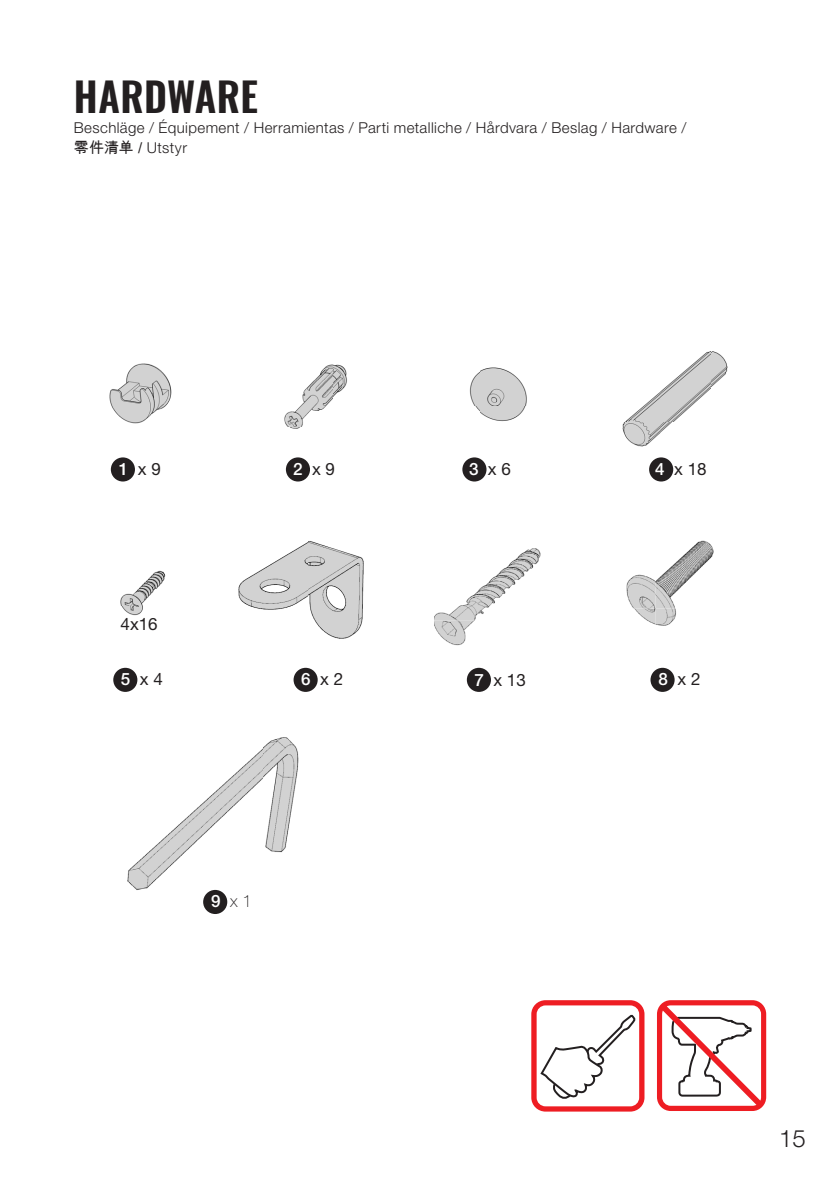
<style>
.page{position:relative;width:840px;height:1191px;background:#fff}
.page>*{position:absolute;margin:0;border:0;box-sizing:border-box;transform-origin:0 0}
.t1{font:600 40px "Oswald";letter-spacing:.005em;color:#231f20}
.t2{font:300 24px "Helvetica Neue LT Std";color:#231f20}
.t3{font:17px "Helvetica Neue LT Std";color:#231f20}
.t4{font:100 17px "Helvetica Neue LT Std";color:#231f20}
.t5{font:300 15px "Helvetica Neue LT Std";letter-spacing:.025em;color:#231f20}
.s1{font-family:"Arial Unicode MS";font-weight:400}
.s2{font-weight:500;color:#fff}
</style>
<div class="page">
<svg style="left:657px;top:1000px;width:108px;height:111px"></svg>
<svg style="left:531px;top:1000px;width:113px;height:111px"></svg>
<img style="left:109px;top:363px;width:63px;height:103px">
<div style="left:111px;top:457px;width:24px;height:24px;background:#231f20;border-radius:50%"></div>
<img style="left:284px;top:364px;width:63px;height:102px">
<div style="left:286px;top:457px;width:24px;height:24px;background:#231f20;border-radius:50%"></div>
<img style="left:469px;top:367px;width:58px;height:100px">
<div style="left:462px;top:457px;width:24px;height:24px;background:#231f20;border-radius:50%"></div>
<img style="left:622px;top:351px;width:106px;height:116px">
<div style="left:648px;top:457px;width:24px;height:24px;background:#231f20;border-radius:50%"></div>
<div style="left:466px;top:668px;width:24px;height:24px;background:#231f20;border-radius:50%"></div>
<img style="left:434px;top:548px;width:107px;height:98px">
<img style="left:238px;top:541px;width:126px;height:98px">
<div style="left:293px;top:668px;width:24px;height:24px;background:#231f20;border-radius:50%"></div>
<img style="left:120px;top:586px;width:34px;height:30px">
<img style="left:141px;top:570px;width:25px;height:20px">
<div style="left:113px;top:668px;width:24px;height:24px;background:#231f20;border-radius:50%"></div>
<div style="left:650px;top:668px;width:24px;height:24px;background:#231f20;border-radius:50%"></div>
<img style="left:626px;top:540px;width:88px;height:86px">
<img style="left:127px;top:737px;width:172px;height:173px">
<div style="left:203px;top:890px;width:24px;height:24px;background:#231f20;border-radius:50%"></div>
<p class="t1" style="left:74px;top:76px;width:186px">HARDWARE</p>
<p class="t5" style="left:74px;top:118px;width:614px">Beschläge / Équipement / Herramientas / Parti metalliche / Hårdvara / Beslag / Hardware /</p>
<p class="t5" style="left:74px;top:138px;width:115px"><span class="s1">零件清单 /</span> Utstyr</p>
<p class="t3" style="left:119px;top:458px;width:43px"><span class="s2">1</span> x 9</p>
<p class="t3" style="left:293px;top:458px;width:43px"><span class="s2">2</span> x 9</p>
<p class="t3" style="left:468px;top:458px;width:43px"><span class="s2">3</span> x 6</p>
<p class="t3" style="left:655px;top:458px;width:53px"><span class="s2">4</span> x 18</p>
<p class="t3" style="left:120px;top:614px;width:39px">4x16</p>
<p class="t3" style="left:121px;top:668px;width:43px"><span class="s2">5</span> x 4</p>
<p class="t3" style="left:301px;top:668px;width:43px"><span class="s2">6</span> x 2</p>
<p class="t3" style="left:474px;top:670px;width:53px"><span class="s2">7</span> x 13</p>
<p class="t4" style="left:211px;top:891px;width:42px"><span class="s2">9</span> x 1</p>
<p class="t3" style="left:658px;top:668px;width:43px"><span class="s2">8</span> x 2</p>
<h2 class="t2" style="left:778px;top:1124px;width:28px">15</h2>
</div>
